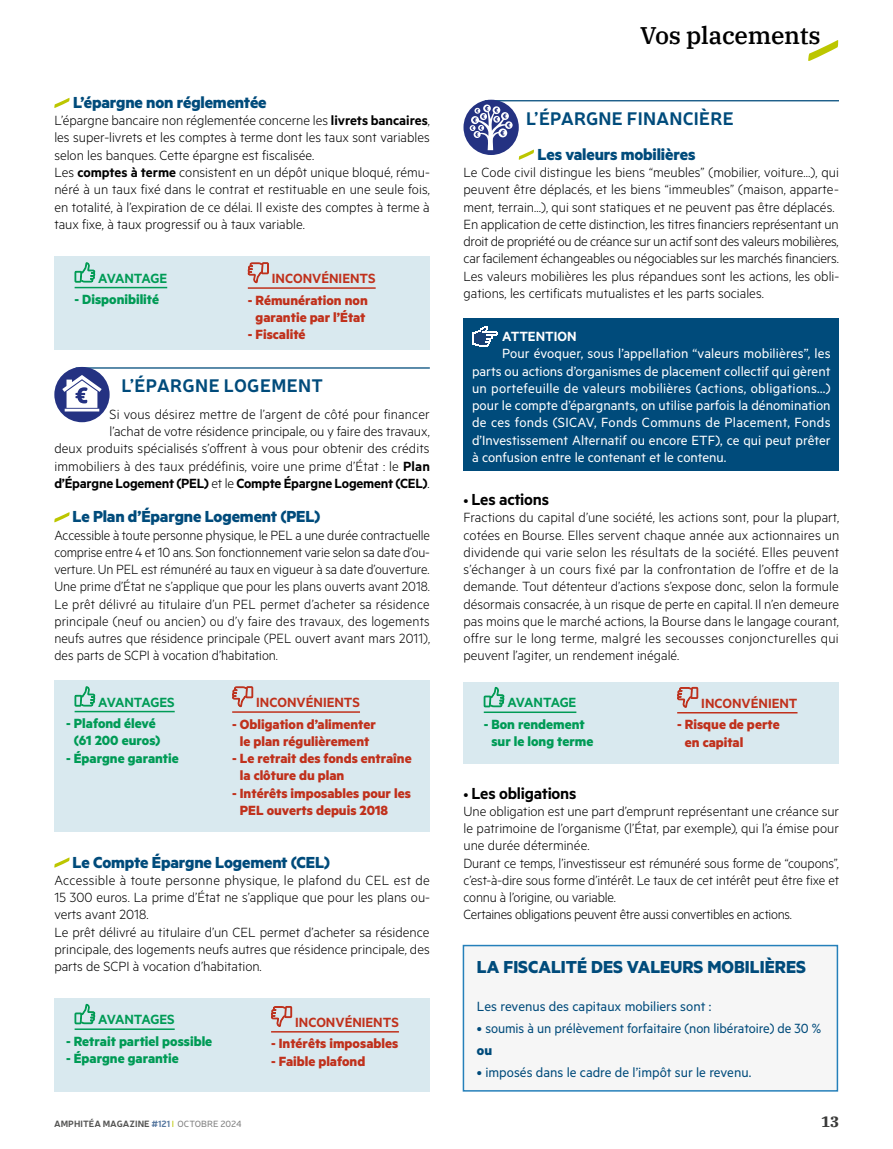
<style>
.page{position:relative;width:893px;height:1149px;background:#fff}
.page>*{position:absolute;margin:0;border:0;box-sizing:border-box;transform-origin:0 0}
.t1{font:500 24px "IBM Plex Serif";letter-spacing:-.01em;color:#000}
.t2{font:700 19.5px "Metric";color:#004b7b}
.t3{font:700 18px "Metric";letter-spacing:-.01em;color:#004b7b}
.t4{font:700 18px "Neris";letter-spacing:.015em;color:#004b7b}
.t5{font:600 18px "Metric";letter-spacing:-.015em;color:#000}
.t6{font:300 15px/17.2px "Metric";color:#000}
.t7{font:15px/17.2px "Metric";color:#fff;text-align:justify}
.t8{font:700 15px/17.2px "Metric";color:#c0311c}
.t9{font:15px "Metric";letter-spacing:-.005em;color:#004b7b}
.t10{font:700 15px/17.2px "Metric";color:#009b56;text-align:center}
.t11{font:600 15px "Metric";color:#c0311c}
.t12{font:600 15px "Metric";letter-spacing:-.03em;color:#009b56}
.t13{font:600 15px "Metric";color:#fff}
.t14{font:700 15px "IBM Plex Serif";color:#3a3a39}
.t15{font:700 15px "Metric";color:#004b7b}
.t16{font:700 9px "Neris";letter-spacing:.005em;color:#535352}
.s1{font-weight:600}
.s2{font-weight:300;font-size:15px}
.s3{color:#56779f}
.s4{font-weight:400;color:#bcc600}
.s5{font-weight:400;color:#7f7f7f}
</style>
<div class="page">
<hr style="left:76px;top:367px;width:354px;height:1px;background:#004b7b">
<svg style="left:54px;top:98px;width:16px;height:10px"></svg>
<div style="left:54px;top:256px;width:376px;height:93px;background:#d9e9ef"></div>
<hr style="left:75px;top:287px;width:92px;height:1px;background:#009b56">
<svg style="left:74px;top:262px;width:22px;height:27px"></svg>
<hr style="left:248px;top:287px;width:128px;height:2px;background:#c0311c">
<svg style="left:247px;top:262px;width:22px;height:27px"></svg>
<div style="left:54px;top:367px;width:56px;height:55px;background:#243282;border-radius:50%"></div>
<svg style="left:62px;top:375px;width:40px;height:36px"></svg>
<svg style="left:54px;top:512px;width:16px;height:10px"></svg>
<div style="left:54px;top:680px;width:376px;height:151px;background:#d9e9ef"></div>
<hr style="left:75px;top:710px;width:100px;height:2px;background:#009b56">
<svg style="left:74px;top:686px;width:22px;height:27px"></svg>
<hr style="left:232px;top:711px;width:128px;height:1px;background:#c0311c">
<svg style="left:232px;top:686px;width:21px;height:27px"></svg>
<svg style="left:54px;top:857px;width:16px;height:10px"></svg>
<div style="left:54px;top:997px;width:376px;height:94px;background:#d9e9ef"></div>
<hr style="left:75px;top:1028px;width:100px;height:1px;background:#009b56">
<svg style="left:74px;top:997px;width:22px;height:33px"></svg>
<hr style="left:271px;top:1030px;width:128px;height:2px;background:#c0311c">
<svg style="left:271px;top:997px;width:21px;height:36px"></svg>
<hr style="left:485px;top:100px;width:354px;height:1px;background:#004b7b">
<div style="left:463px;top:100px;width:56px;height:55px;background:#243282;border-radius:50%"></div>
<svg style="left:470px;top:104px;width:43px;height:46px"></svg>
<svg style="left:519px;top:149px;width:15px;height:11px"></svg>
<div style="left:463px;top:318px;width:376px;height:152px;background:#004b7b"></div>
<svg style="left:472px;top:326px;width:26px;height:20px"></svg>
<div style="left:463px;top:682px;width:376px;height:81px;background:#d9e9ef"></div>
<hr style="left:484px;top:711px;width:92px;height:1px;background:#009b56">
<svg style="left:483px;top:687px;width:22px;height:26px"></svg>
<hr style="left:677px;top:711px;width:120px;height:2px;background:#c0311c">
<svg style="left:677px;top:686px;width:21px;height:28px"></svg>
<svg style="left:808px;top:40px;width:30px;height:21px"></svg>
<div style="left:463px;top:945px;width:374px;height:145px;background:#f6f6f6"></div>
<div style="left:463px;top:944px;width:375px;height:147px;border:2px solid #2580ba"></div>
<p class="t3" style="left:73px;top:91px;width:195px">L’épargne non réglementée</p>
<p class="t6" style="left:54px;top:111px;width:377px">L’épargne bancaire non réglementée concerne les <span class="s1">livrets bancaires</span>, les super-livrets et les comptes à terme dont les taux sont variables selon les banques. Cette épargne est fiscalisée.<br>Les <span class="s1">comptes à terme</span> consistent en un dépôt unique bloqué, rému&shy;néré à un taux fixé dans le contrat et restituable en une seule fois, en totalité, à l’expiration de ce délai. Il existe des comptes à terme à taux fixe, à taux progressif ou à taux variable.</p>
<p class="t11" style="left:272px;top:269px;width:105px">INCONVÉNIENTS</p>
<p class="t8" style="left:248px;top:291px;width:121px;text-align:center">- Rémunération non garantie par l’État</p>
<p class="t8" style="left:248px;top:325px;width:59px">- Fiscalité</p>
<p class="t4" style="left:121px;top:373px;width:203px">L’ÉPARGNE LOGEMENT</p>
<p class="t6" style="left:54px;top:404px;width:377px;text-align:right">Si vous désirez mettre de l’argent de côté pour financer<br>l’achat de votre résidence principale, ou y faire des travaux,<br>deux produits spécialisés s’offrent à vous pour obtenir des crédits immobiliers à des taux prédéfinis, voire une prime d’État : le <span class="s1">Plan d’Épargne Logement (PEL)</span> et le <span class="s1">Compte Épargne Logement (CEL)</span>.</p>
<p class="t3" style="left:73px;top:505px;width:249px">Le Plan d’Épargne Logement (PEL)</p>
<p class="t6" style="left:54px;top:525px;width:377px;text-align:justify">Accessible à toute personne physique, le PEL a une durée contractuelle comprise entre 4 et 10 ans. Son fonctionnement varie selon sa date d’ou&shy;verture. Un PEL est rémunéré au taux en vigueur à sa date d’ouverture.<br>Une prime d’État ne s’applique que pour les plans ouverts avant 2018.<br>Le prêt délivré au titulaire d’un PEL permet d’acheter sa résidence principale (neuf ou ancien) ou d’y faire des travaux, des logements neufs autres que résidence principale (PEL ouvert avant mars 2011), des parts de SCPI à vocation d’habitation.</p>
<p class="t12" style="left:98px;top:692px;width:78px">AVANTAGES</p>
<p class="t10" style="left:66px;top:714px;width:96px">- Plafond élevé (61 200 euros)</p>
<p class="t10" style="left:66px;top:748px;width:114px">- Épargne garantie</p>
<p class="t12" style="left:98px;top:269px;width:70px">AVANTAGE</p>
<p class="t10" style="left:75px;top:290px;width:86px">- Disponibilité</p>
<p class="t11" style="left:256px;top:693px;width:105px">INCONVÉNIENTS</p>
<p class="t8" style="left:232px;top:714px;width:145px;text-align:center">- Obligation d’alimenter le plan régulièrement</p>
<p class="t8" style="left:240px;top:749px;width:173px;text-indent:-8px">- Le retrait des fonds entraîne la clôture du plan</p>
<p class="t8" style="left:240px;top:783px;width:173px;text-indent:-8px">- Intérêts imposables pour les<br>PEL ouverts depuis 2018</p>
<p class="t3" style="left:73px;top:850px;width:259px">Le Compte Épargne Logement (CEL)</p>
<p class="t6" style="left:54px;top:870px;width:377px">Accessible à toute personne physique, le plafond du CEL est de 15 300 euros. La prime d’État ne s’applique que pour les plans ou&shy;verts avant 2018.<br>Le prêt délivré au titulaire d’un CEL permet d’acheter sa résidence principale, des logements neufs autres que résidence principale, des parts de SCPI à vocation d’habitation.</p>
<p class="t12" style="left:98px;top:1010px;width:78px">AVANTAGES</p>
<p class="t10" style="left:66px;top:1031px;width:148px">- Retrait partiel possible</p>
<p class="t10" style="left:66px;top:1048px;width:114px">- Épargne garantie</p>
<p class="t11" style="left:295px;top:1012px;width:105px">INCONVÉNIENTS</p>
<p class="t8" style="left:271px;top:1034px;width:129px">- Intérêts imposables</p>
<p class="t8" style="left:271px;top:1051px;width:96px">- Faible plafond</p>
<h1 class="t1" style="left:640px;top:16px;width:182px">Vos placements</h1>
<p class="t4" style="left:526px;top:106px;width:209px">L’ÉPARGNE FINANCIÈRE</p>
<p class="t3" style="left:538px;top:143px;width:159px">Les valeurs mobilières</p>
<p class="t6" style="left:463px;top:163px;width:377px">Le Code civil distingue les biens “meubles” (mobilier, voiture…), qui peuvent être déplacés, et les biens “immeubles” (maison, apparte&shy;ment, terrain…), qui sont statiques et ne peuvent pas être déplacés.<br>En application de cette distinction, les titres financiers représentant un droit de propriété ou de créance sur un actif sont des valeurs mobilières, car facilement échangeables ou négociables sur les marchés financiers.<br>Les valeurs mobilières les plus répandues sont les actions, les obli&shy;gations, les certificats mutualistes et les parts sociales.</p>
<p class="t13" style="left:502px;top:327px;width:76px">ATTENTION</p>
<p class="t7" style="left:472px;top:344px;width:360px;text-indent:30px">Pour évoquer, sous l’appellation “valeurs mobilières”, les parts ou actions d’organismes de placement collectif qui gèrent un portefeuille de valeurs mobilières (actions, obligations…) pour le compte d’épargnants, on utilise parfois la dénomination de ces fonds (SICAV, Fonds Communs de Placement, Fonds d’Investissement Alternatif ou encore ETF), ce qui peut prêter à confusion entre le contenant et le contenu.</p>
<p class="t5" style="left:463px;top:488px;width:87px"><span class="s2">•</span> Les actions</p>
<p class="t6" style="left:463px;top:508px;width:377px;text-align:justify">Fractions du capital d’une société, les actions sont, pour la plupart, cotées en Bourse. Elles servent chaque année aux actionnaires un dividende qui varie selon les résultats de la société. Elles peuvent s’échanger à un cours fixé par la confrontation de l’offre et de la demande. Tout détenteur d’actions s’expose donc, selon la formule désormais consacrée, à un risque de perte en capital. Il n’en demeure pas moins que le marché actions, la Bourse dans le langage courant, offre sur le long terme, malgré les secousses conjoncturelles qui peuvent l’agiter, un rendement inégalé.</p>
<p class="t12" style="left:507px;top:693px;width:70px">AVANTAGE</p>
<p class="t10" style="left:484px;top:714px;width:111px">- Bon rendement sur le long terme</p>
<p class="t11" style="left:701px;top:694px;width:98px">INCONVÉNIENT</p>
<p class="t8" style="left:685px;top:715px;width:96px;text-indent:-8px">- Risque de perte en capital</p>
<p class="t5" style="left:463px;top:782px;width:114px"><span class="s2">•</span> Les obligations</p>
<p class="t6" style="left:463px;top:801px;width:377px">Une obligation est une part d’emprunt représentant une créance sur le patrimoine de l’organisme (l’État, par exemple), qui l’a émise pour une durée déterminée.<br>Durant ce temps, l’investisseur est rémunéré sous forme de “coupons”, c’est-à-dire sous forme d’intérêt. Le taux de cet intérêt peut être fixe et connu à l’origine, ou variable.<br>Certaines obligations peuvent être aussi convertibles en actions.</p>
<h2 class="t2" style="left:477px;top:954px;width:331px">LA FISCALITÉ DES VALEURS MOBILIÈRES</h2>
<p class="t9" style="left:477px;top:996px;width:236px">Les revenus des capitaux mobiliers sont :</p>
<p class="t9" style="left:477px;top:1019px;width:346px">• soumis à un prélèvement forfaitaire (non libératoire) de 30 %</p>
<p class="t15" style="left:477px;top:1040px;width:17px">ou</p>
<p class="t9" style="left:477px;top:1063px;width:276px">• imposés dans le cadre de l’impôt sur le revenu.</p>
<p class="t16" style="left:54px;top:1116px;width:189px">AMPHITÉA MAGAZINE <span class="s3">#121</span> <span class="s4">I</span> <span class="s5">OCTOBRE 2024</span></p>
<p class="t14" style="left:821px;top:1108px;width:19px">13</p>
</div>
